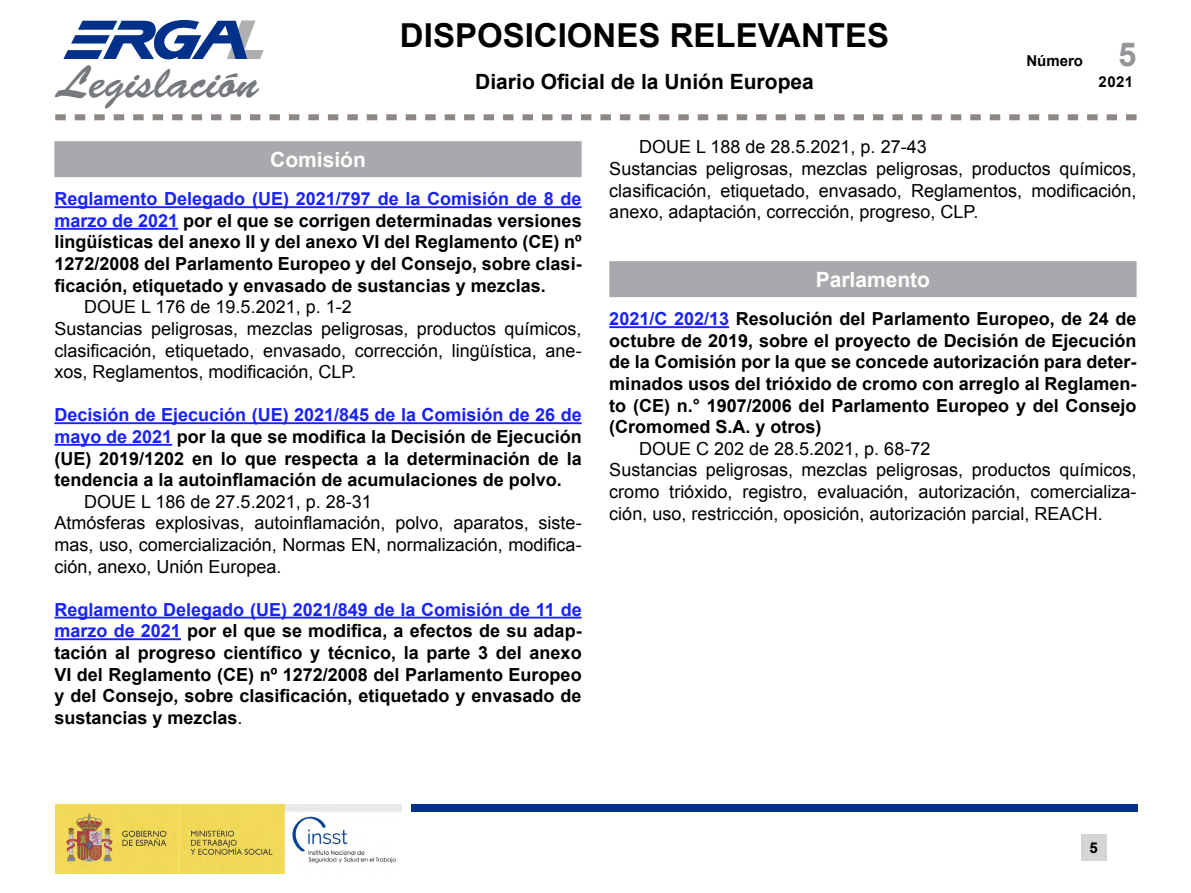
<style>
.page{position:relative;width:1191px;height:893px;background:#fff}
.page>*{position:absolute;margin:0;border:0;box-sizing:border-box;transform-origin:0 0}
.t1{font:italic 900 53.55px "Helvetica LT Std";color:#aeafb1;scale:1.11 1}
.t2{font:45.45px "Brush Script Std";color:#75787c}
.t3{font:700 33px "Arial";color:#000}
.t4{font:700 33px "Arial";color:#939598}
.t5{font:700 21px "Arial";color:#000}
._2_encabezados_EN_BL{font:700 21px "Arial";color:#fff}
._1_texto_normal{font:700 18px/21.6px "Arial";color:#000;text-align:justify}
._1_texto_normal-2{font:18px/21.6px "Arial";color:#000;text-align:justify}
._3_Texto_con_sangria{font:18px "Arial";color:#000}
.t6{font:700 15px "Arial";color:#000}
.s1{color:#1922fb}
.s2{font-weight:400}
</style>
<div class="page">
<svg style="left:55px;top:114px;width:1081px;height:6px"></svg>
<div style="left:1080px;top:834px;width:26px;height:27px;background:#d3d5d6"></div>
<img style="left:55px;top:804px;width:346px;height:69px">
<div style="left:410px;top:805px;width:727px;height:7px;background:#003088"></div>
<svg style="left:63px;top:20px;width:184px;height:40px"></svg>
<div style="left:54px;top:141px;width:527px;height:36px;background:#a7a9ac"></div>
<hr style="left:54px;top:206px;width:527px;height:2px;background:#1922fb">
<hr style="left:54px;top:228px;width:124px;height:2px;background:#1922fb">
<hr style="left:54px;top:422px;width:527px;height:2px;background:#1922fb">
<hr style="left:54px;top:444px;width:118px;height:2px;background:#1922fb">
<hr style="left:54px;top:617px;width:527px;height:2px;background:#1922fb">
<hr style="left:54px;top:638px;width:127px;height:2px;background:#1922fb">
<div style="left:609px;top:261px;width:527px;height:36px;background:#a7a9ac"></div>
<hr style="left:609px;top:326px;width:120px;height:2px;background:#1922fb">
<h1 class="t1" style="left:222px;top:5px;width:49px">L</h1>
<h2 class="t2" style="left:57px;top:57px;width:202px">Legislación</h2>
<h3 class="t3" style="left:400px;top:13px;width:490px">DISPOSICIONES RELEVANTES</h3>
<p class="t5" style="left:475px;top:68px;width:340px">Diario Oficial de la Unión Europea</p>
<p class="t6" style="left:1026px;top:51px;width:58px">Número</p>
<h3 class="t4" style="left:1118px;top:32px;width:20px">5</h3>
<p class="t6" style="left:1098px;top:72px;width:36px">2021</p>
<p class="_2_encabezados_EN_BL" style="left:270px;top:145px;width:97px">Comisión</p>
<p class="_1_texto_normal" style="left:54px;top:189px;width:529px"><span class="s1">Reglamento Delegado (UE) 2021/797 de la Comisión de 8 de marzo de 2021</span> por el que se corrigen determinadas versiones lingüísticas del anexo II y del anexo VI del Reglamento (CE) nº 1272/2008 del Parlamento Europeo y del Consejo, sobre clasi&shy;ficación, etiquetado y envasado de sustancias y mezclas.</p>
<p class="_3_Texto_con_sangria" style="left:84px;top:295px;width:269px">DOUE L 176 de 19.5.2021, p. 1-2</p>
<p class="_1_texto_normal-2" style="left:54px;top:318px;width:529px">Sustancias peligrosas, mezclas peligrosas, productos químicos, clasificación, etiquetado, envasado, corrección, lingüística, ane&shy;xos, Reglamentos, modificación, CLP.</p>
<p class="_1_texto_normal" style="left:54px;top:405px;width:529px"><span class="s1">Decisión de Ejecución (UE) 2021/845 de la Comisión de 26 de mayo de 2021</span> por la que se modifica la Decisión de Ejecución (UE) 2019/1202 en lo que respecta a la determinación de la tendencia a la autoinflamación de acumulaciones de polvo.</p>
<p class="_3_Texto_con_sangria" style="left:84px;top:490px;width:289px">DOUE L 186 de 27.5.2021, p. 28-31</p>
<p class="_1_texto_normal-2" style="left:54px;top:512px;width:529px">Atmósferas explosivas, autoinflamación, polvo, aparatos, siste&shy;mas, uso, comercialización, Normas EN, normalización, modifica&shy;ción, anexo, Unión Europea.</p>
<p class="_1_texto_normal" style="left:54px;top:599px;width:529px"><span class="s1">Reglamento Delegado (UE) 2021/849 de la Comisión de 11 de marzo de 2021</span> por el que se modifica, a efectos de su adap&shy;tación al progreso científico y técnico, la parte 3 del anexo VI del Reglamento (CE) nº 1272/2008 del Parlamento Europeo y del Consejo, sobre clasificación, etiquetado y envasado de sustancias y mezclas<span class="s2">.</span></p>
<p class="_3_Texto_con_sangria" style="left:639px;top:135px;width:289px">DOUE L 188 de 28.5.2021, p. 27-43</p>
<p class="_1_texto_normal-2" style="left:609px;top:158px;width:529px">Sustancias peligrosas, mezclas peligrosas, productos químicos, clasificación, etiquetado, envasado, Reglamentos, modificación, anexo, adaptación, corrección, progreso, CLP.</p>
<p class="_2_encabezados_EN_BL" style="left:815px;top:265px;width:116px">Parlamento</p>
<p class="_1_texto_normal" style="left:609px;top:309px;width:529px"><span class="s1">2021/C 202/13</span> Resolución del Parlamento Europeo, de 24 de octubre de 2019, sobre el proyecto de Decisión de Ejecución de la Comisión por la que se concede autorización para deter&shy;minados usos del trióxido de cromo con arreglo al Reglamen&shy;to (CE) n.° 1907/2006 del Parlamento Europeo y del Consejo (Cromomed S.A. y otros)</p>
<p class="_3_Texto_con_sangria" style="left:639px;top:437px;width:293px">DOUE C 202 de 28.5.2021, p. 68-72</p>
<p class="_1_texto_normal-2" style="left:609px;top:459px;width:529px">Sustancias peligrosas, mezclas peligrosas, productos químicos, cromo trióxido, registro, evaluación, autorización, comercializa&shy;ción, uso, restricción, oposición, autorización parcial, REACH.</p>
<p class="t6" style="left:1089px;top:838px;width:10px">5</p>
</div>
